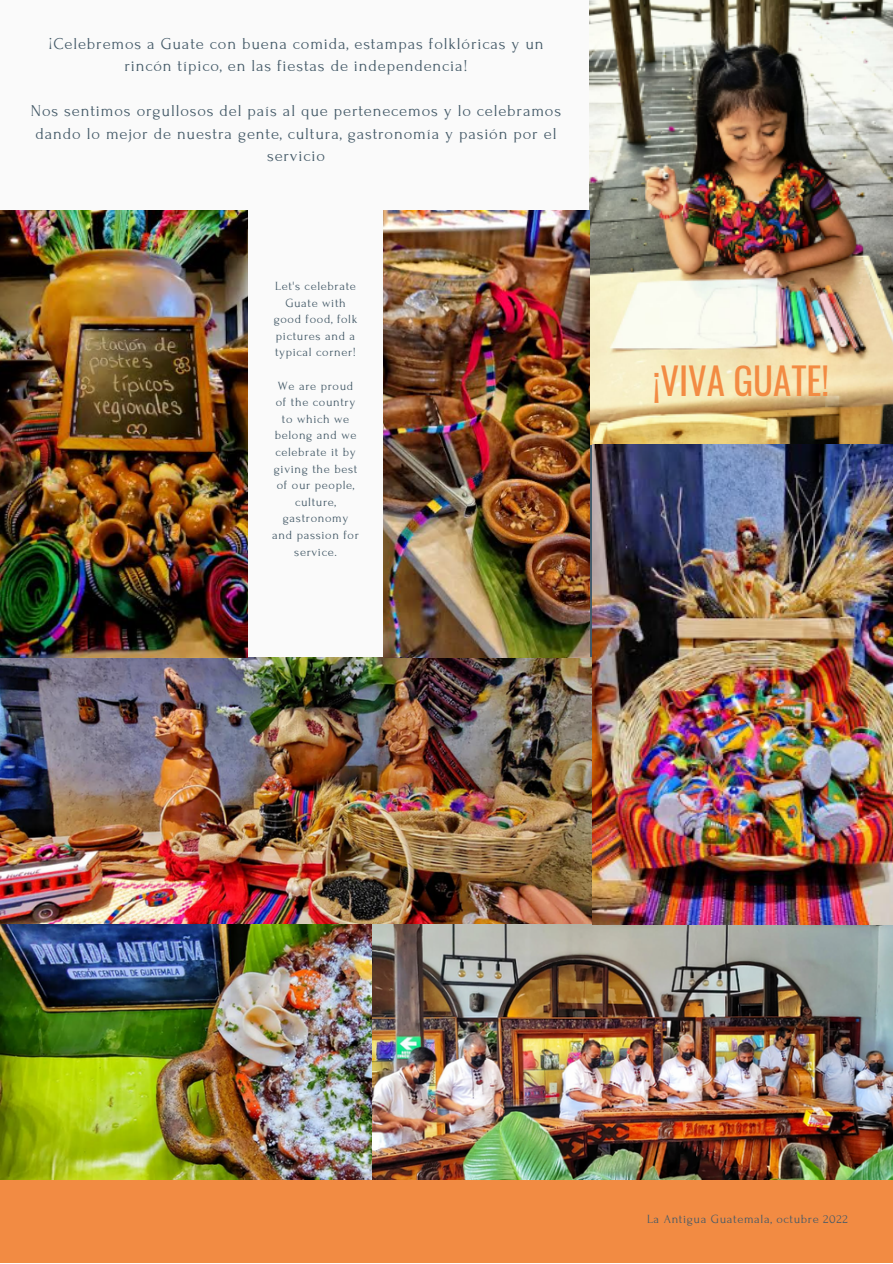
<style>
.page{position:relative;width:893px;height:1264px;background:#fff}
.page>*{position:absolute;margin:0;border:0;box-sizing:border-box;transform-origin:0 0}
.t1{font:36.9px "Oswald";color:#f28b43}
.t2{font:16.5px/22.5px "Forum";letter-spacing:.05em;color:#435967;text-align:center}
.t3{font:12.45px/16.6px "Forum";letter-spacing:.05em;color:#435967;text-align:center}
</style>
<div class="page">
<div style="left:0;top:0;width:892px;height:1262px;background:#fafafa"></div>
<div style="left:0;top:1179px;width:892px;height:83px;background:#f28b43"></div>
<img style="left:371px;top:924px;width:521px;height:255px">
<img style="left:589px;top:0;width:303px;height:444px">
<img style="left:0;top:657px;width:591px;height:266px">
<img style="left:592px;top:444px;width:300px;height:480px">
<img style="left:0;top:924px;width:371px;height:255px">
<img style="left:0;top:210px;width:247px;height:447px">
<img style="left:383px;top:210px;width:206px;height:447px">
<p class="t2" style="left:49px;top:32px;width:496px">¡Celebremos a Guate con buena comida, estampas folklóricas y un rincón típico, en las fiestas de independencia!</p>
<p class="t2" style="left:31px;top:100px;width:532px">Nos sentimos orgullosos del país al que pertenecemos y lo celebramos dando lo mejor de nuestra gente, cultura, gastronomía y pasión por el servicio</p>
<p class="t3" style="left:274px;top:278px;width:85px">Let's celebrate<br>Guate with good food, folk pictures and a typical corner!</p>
<p class="t3" style="left:272px;top:377px;width:88px">We are proud of the country to which we belong and we celebrate it by giving the best of our people, culture, gastronomy and passion for service.</p>
<h1 class="t1" style="left:652px;top:351px;width:178px">¡VIVA GUATE!</h1>
<p class="t3" style="left:647px;top:1210px;width:202px">La Antigua Guatemala, octubre 2022</p>
</div>
